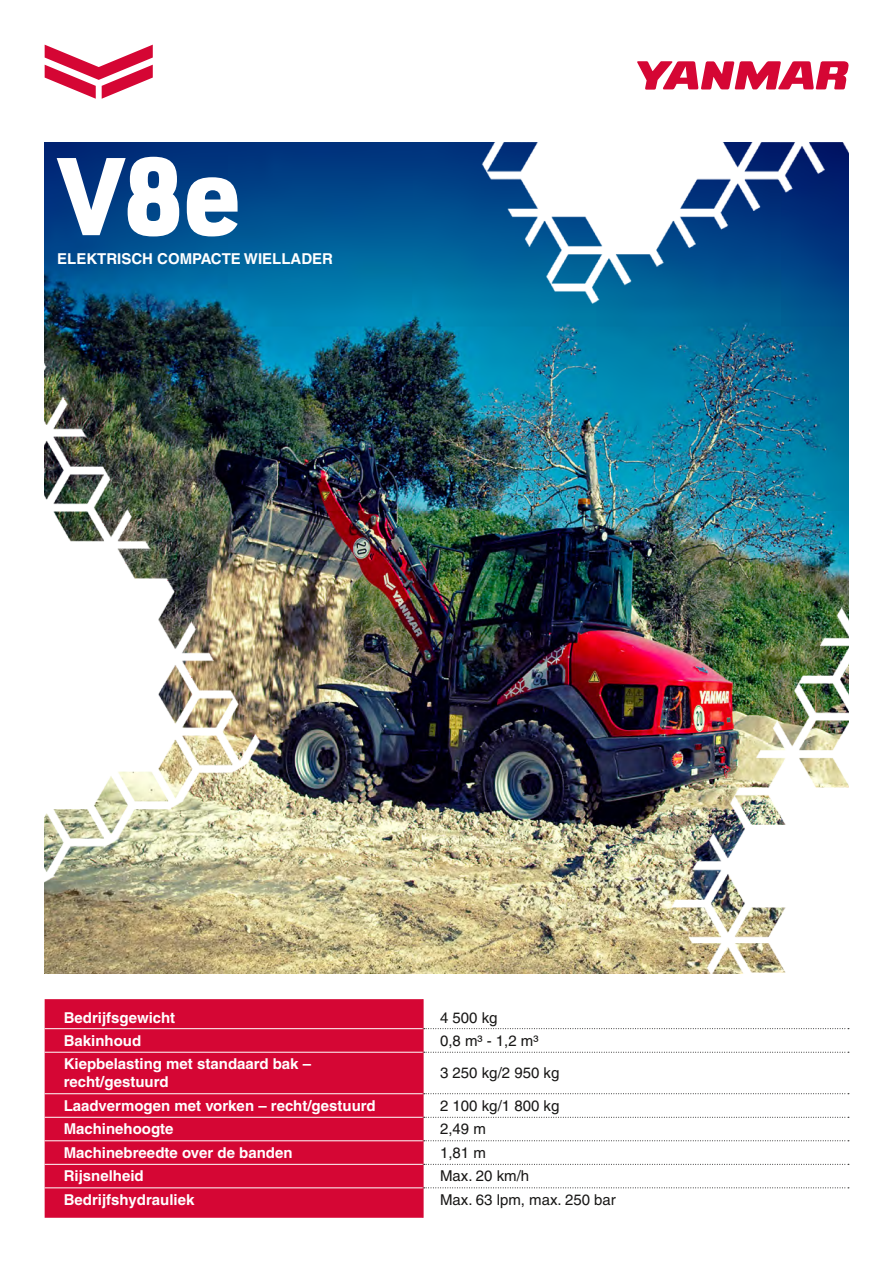
<style>
.page{position:relative;width:893px;height:1263px;background:#fff}
.page>*{position:absolute;margin:0;border:0;box-sizing:border-box;transform-origin:0 0}
.t1{font:900 108px "URWDIN";color:#fff}
.t2{font:700 15px/18px "Helvetica LT Pro";color:#fff}
.t3{font:15px "Helvetica LT Pro";color:#181716}
</style>
<div class="page">
<img style="left:45px;top:142px;width:803px;height:832px">
<svg style="left:637px;top:61px;width:212px;height:29px"></svg>
<svg style="left:45px;top:45px;width:108px;height:54px"></svg>
<div style="left:45px;top:999px;width:378px;height:219px;background:#d50634"></div>
<hr style="left:423px;top:999px;width:1px;height:30px;background:#d50634">
<hr style="left:423px;top:1052px;width:1px;height:42px;background:#d50634">
<hr style="left:423px;top:1188px;width:1px;height:30px;background:#d50634">
<svg style="left:423px;top:1028px;width:426px;height:25px"></svg>
<svg style="left:423px;top:1093px;width:426px;height:95px"></svg>
<hr style="left:45px;top:1028px;width:378px;height:1px;background:#fff">
<hr style="left:45px;top:1052px;width:378px;height:1px;background:#fff">
<hr style="left:45px;top:1093px;width:378px;height:1px;background:#fff">
<hr style="left:45px;top:1117px;width:378px;height:1px;background:#fff">
<hr style="left:45px;top:1140px;width:378px;height:1px;background:#fff">
<hr style="left:45px;top:1164px;width:378px;height:1px;background:#fff">
<hr style="left:45px;top:1187px;width:378px;height:1px;background:#fff">
<h1 class="t1" style="left:57px;top:121px;width:186px">V8e</h1>
<p class="t2" style="left:57px;top:250px;width:277px">ELEKTRISCH COMPACTE WIELLADER</p>
<p class="t2" style="left:64px;top:1008px;width:113px">Bedrijfsgewicht</p>
<p class="t3" style="left:440px;top:1009px;width:59px">4 500 kg</p>
<p class="t2" style="left:64px;top:1031px;width:79px">Bakinhoud</p>
<p class="t3" style="left:440px;top:1032px;width:100px">0,8 m³ - 1,2 m³</p>
<p class="t2" style="left:64px;top:1055px;width:249px">Kiepbelasting met standaard bak – recht/gestuurd</p>
<p class="t3" style="left:440px;top:1064px;width:121px">3 250 kg/2 950 kg</p>
<p class="t2" style="left:64px;top:1096px;width:313px">Laadvermogen met vorken – recht/gestuurd</p>
<p class="t3" style="left:440px;top:1097px;width:121px">2 100 kg/1 800 kg</p>
<p class="t2" style="left:64px;top:1120px;width:111px">Machinehoogte</p>
<p class="t3" style="left:440px;top:1120px;width:47px">2,49 m</p>
<p class="t2" style="left:64px;top:1144px;width:230px">Machinebreedte over de banden</p>
<p class="t3" style="left:440px;top:1144px;width:47px">1,81 m</p>
<p class="t2" style="left:64px;top:1167px;width:82px">Rijsnelheid</p>
<p class="t3" style="left:440px;top:1167px;width:91px">Max. 20 km/h</p>
<p class="t2" style="left:64px;top:1191px;width:132px">Bedrijfshydrauliek</p>
<p class="t3" style="left:440px;top:1191px;width:177px">Max. 63 lpm, max. 250 bar</p>
</div>
